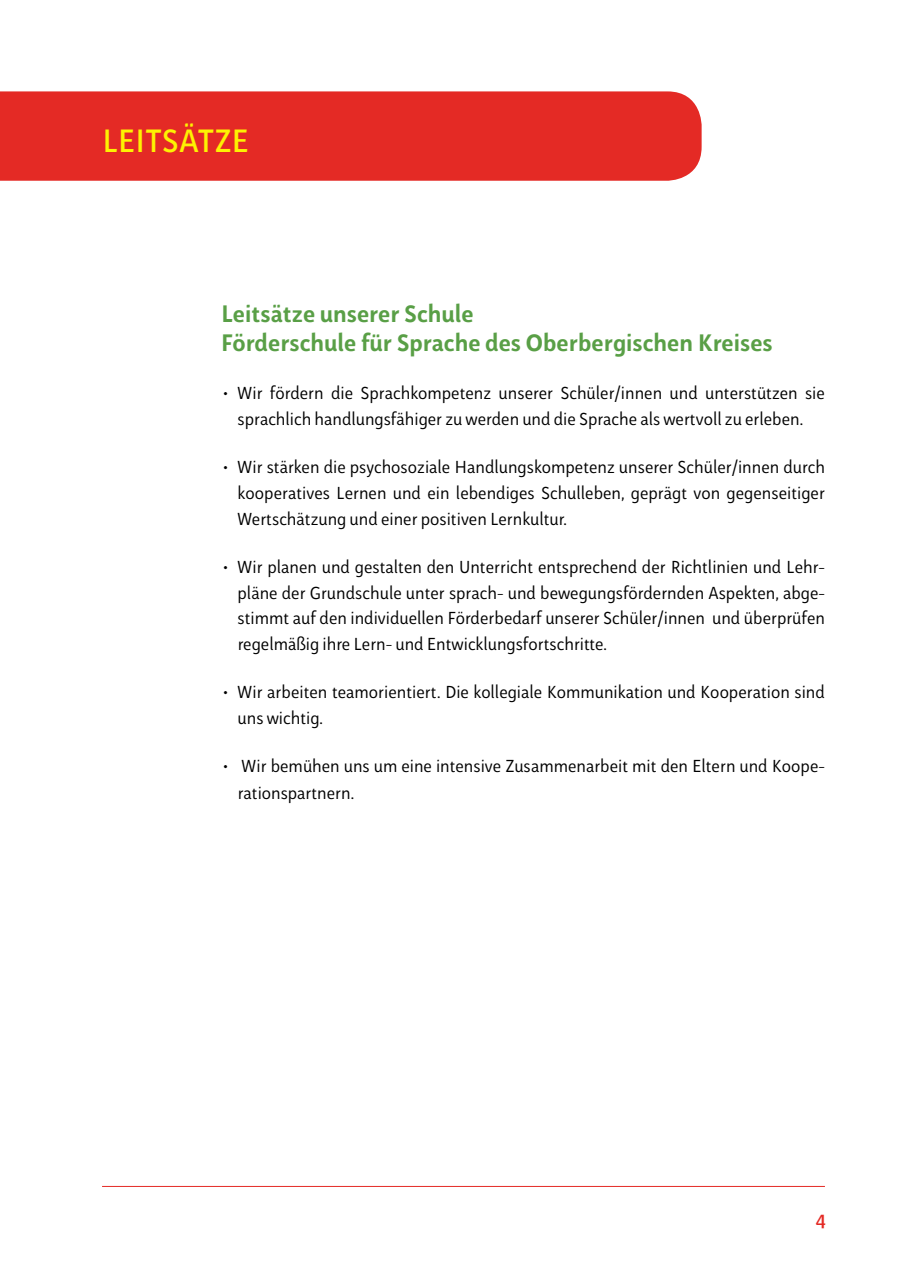
<style>
.page{position:relative;width:910px;height:1280px;background:#fff}
.page>*{position:absolute;margin:0;border:0;box-sizing:border-box;transform-origin:0 0}
.t1{font:33px "Aromo";color:#fdf202}
.t2{font:700 24px/28.8px "Aromo";color:#599f46}
.t3{font:21px "Aromo";color:#e42a25}
.t4{font:300 18px/26.2px "Aromo";color:#000;text-align:justify}
</style>
<div class="page">
<hr style="left:102px;top:1186px;width:723px;height:1px;background:#e42a25">
<div style="left:0;top:91px;width:702px;height:90px;background:#e42a25"></div>
<h1 class="t1" style="left:102px;top:119px;width:148px">LEITSÄTZE</h1>
<h2 class="t2" style="left:221px;top:299px;width:553px">Leitsätze unserer Schule<br>Förderschule für Sprache des Oberbergischen Kreises</h2>
<p class="t4" style="left:221px;top:380px;width:605px;text-align:center">• Wir fördern die Sprachkompetenz unserer Schüler/innen und unterstützen sie sprachlich handlungsfähiger zu werden und die Sprache als wertvoll zu erleben.</p>
<p class="t4" style="left:238px;top:454px;width:589px;text-indent:-17px">• Wir stärken die psychosoziale Handlungskompetenz unserer Schüler/innen durch kooperatives Lernen und ein lebendiges Schulleben, geprägt von gegenseitiger Wertschätzung und einer positiven Lernkultur.</p>
<p class="t4" style="left:238px;top:553px;width:589px;line-height:25.8px;text-indent:-17px">• Wir planen und gestalten den Unterricht entsprechend der Richtlinien und Lehr&shy;pläne der Grundschule unter sprach- und bewegungsfördernden Aspekten, abge&shy;stimmt auf den individuellen Förderbedarf unserer Schüler/innen und überprüfen regelmäßig ihre Lern- und Entwicklungsfortschritte.</p>
<p class="t4" style="left:238px;top:679px;width:589px;text-indent:-17px">• Wir arbeiten teamorientiert. Die kollegiale Kommunikation und Kooperation sind uns wichtig.</p>
<p class="t4" style="left:238px;top:753px;width:589px;text-indent:-17px">• Wir bemühen uns um eine intensive Zusammenarbeit mit den Eltern und Koope&shy;rationspartnern.</p>
<p class="t3" style="left:816px;top:1204px;width:12px">4</p>
</div>
